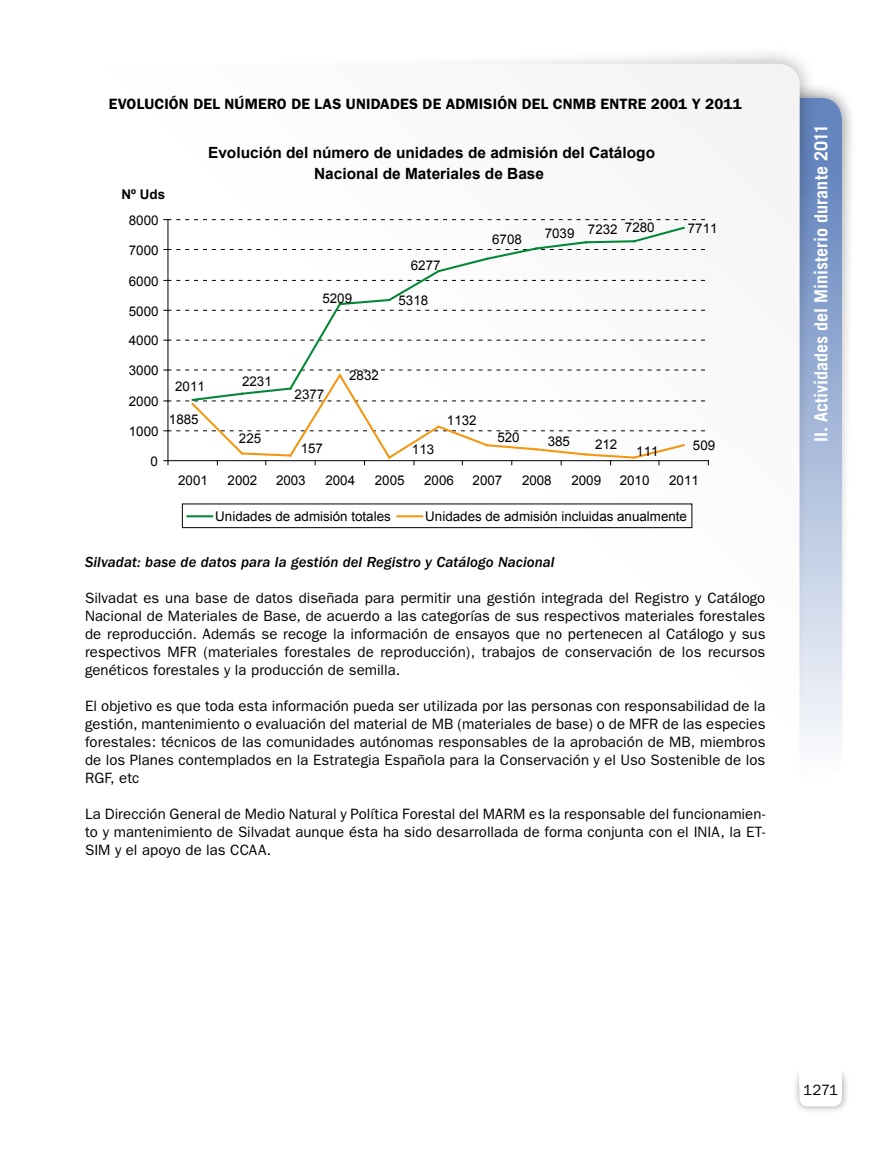
<style>
.page{position:relative;width:893px;height:1149px;background:#fff}
.page>*{position:absolute;margin:0;border:0;box-sizing:border-box;transform-origin:0 0}
.t1{font:700 18px "Trade Gothic";color:#fff}
.t2{font:700 15.45px/20.5px "Arial";color:#000;text-align:center}
.Texto_general{font:15px/18px "Franklin Gothic";letter-spacing:.005em;color:#000;text-align:justify}
.Titulo_tabla{font:600 15px "Franklin Gothic";letter-spacing:.01em;color:#000}
.Titulo_07{font:italic 500 15px "Franklin Gothic";letter-spacing:.005em;color:#000}
.t3{font:13.35px "Arial";color:#000}
.t4{font:700 13.35px "Arial";color:#000}
</style>
<div class="page">
<div style="left:742px;top:82px;width:115px;height:691px;background:#000;opacity:.6"></div>
<div style="left:757px;top:98px;width:85px;height:680px;background:linear-gradient(to bottom,#5579b8,#fbfcfd);border-radius:21px"></div>
<div style="left:150px;top:45px;width:669px;height:923px;background:#000;opacity:.4"></div>
<div style="left:85px;top:64px;width:714px;height:969px;background:#fff;border-radius:21px"></div>
<div style="left:791px;top:1064px;width:59px;height:49px;background:#000;opacity:.4"></div>
<div style="left:799px;top:1071px;width:43px;height:35px;background:#fff;border-radius:9px"></div>
<div style="left:799px;top:1063px;width:43px;height:21px;background:#fff"></div>
<svg style="left:164px;top:219px;width:545px;height:245px"></svg>
<hr style="left:187px;top:515px;width:25px;height:2px;background:#008836">
<hr style="left:397px;top:515px;width:25px;height:2px;background:#f6950f">
<p class="Titulo_tabla" style="left:109px;top:95px;width:634px">EVOLUCIÓN DEL NÚMERO DE LAS UNIDADES DE ADMISIÓN DEL CNMB ENTRE 2001 Y 2011</p>
<p class="t2" style="left:208px;top:143px;width:448px">Evolución del número de unidades de admisión del Catálogo<br>Nacional de Materiales de Base</p>
<p class="t4" style="left:122px;top:186px;width:45px">Nº Uds</p>
<p class="t3" style="left:129px;top:211px;width:31px">8000</p>
<p class="t3" style="left:129px;top:241px;width:31px">7000</p>
<p class="t3" style="left:129px;top:272px;width:31px">6000</p>
<p class="t3" style="left:129px;top:302px;width:31px">5000</p>
<p class="t3" style="left:129px;top:332px;width:31px">4000</p>
<p class="t3" style="left:129px;top:362px;width:31px">3000</p>
<p class="t3" style="left:129px;top:392px;width:31px">2000</p>
<p class="t3" style="left:129px;top:422px;width:31px">1000</p>
<p class="t3" style="left:150px;top:452px;width:9px">0</p>
<p class="t3" style="left:175px;top:377px;width:31px">2011</p>
<p class="t3" style="left:169px;top:410px;width:31px">1885</p>
<p class="t3" style="left:322px;top:289px;width:31px">5209</p>
<p class="t3" style="left:411px;top:257px;width:31px">6277</p>
<p class="t3" style="left:399px;top:292px;width:31px">5318</p>
<p class="t3" style="left:492px;top:231px;width:31px">6708</p>
<p class="t3" style="left:545px;top:220px;width:112px">7039 7232 7280</p>
<p class="t3" style="left:242px;top:372px;width:31px">2231</p>
<p class="t3" style="left:239px;top:429px;width:24px">225</p>
<p class="t3" style="left:295px;top:385px;width:31px">2377</p>
<p class="t3" style="left:349px;top:367px;width:31px">2832</p>
<p class="t3" style="left:301px;top:439px;width:24px">157</p>
<p class="t3" style="left:412px;top:440px;width:24px">113</p>
<p class="t3" style="left:447px;top:411px;width:31px">1132</p>
<p class="t3" style="left:497px;top:428px;width:24px">520</p>
<p class="t3" style="left:548px;top:433px;width:24px">385</p>
<p class="t3" style="left:595px;top:436px;width:24px">212</p>
<p class="t3" style="left:636px;top:442px;width:24px">111</p>
<p class="t3" style="left:688px;top:219px;width:31px">7711</p>
<p class="t3" style="left:693px;top:437px;width:24px">509</p>
<p class="t3" style="left:178px;top:472px;width:31px">2001</p>
<p class="t3" style="left:228px;top:472px;width:31px">2002</p>
<p class="t3" style="left:276px;top:472px;width:31px">2003</p>
<p class="t3" style="left:325px;top:472px;width:31px">2004</p>
<p class="t3" style="left:375px;top:472px;width:31px">2005</p>
<p class="t3" style="left:424px;top:472px;width:31px">2006</p>
<p class="t3" style="left:473px;top:472px;width:31px">2007</p>
<p class="t3" style="left:522px;top:472px;width:31px">2008</p>
<p class="t3" style="left:571px;top:472px;width:31px">2009</p>
<p class="t3" style="left:620px;top:472px;width:31px">2010</p>
<p class="t3" style="left:669px;top:472px;width:31px">2011</p>
<p class="t3" style="left:215px;top:507px;width:177px">Unidades de admisión totales</p>
<p class="t3" style="left:425px;top:507px;width:263px">Unidades de admisión incluidas anualmente</p>
<p class="Titulo_07" style="left:85px;top:553px;width:471px">Silvadat: base de datos para la gestión del Registro y Catálogo Nacional</p>
<p class="Texto_general" style="left:85px;top:589px;width:682px">Silvadat es una base de datos diseñada para permitir una gestión integrada del Registro y Catálogo Nacional de Materiales de Base, de acuerdo a las categorías de sus respectivos materiales forestales de reproducción. Además se recoge la información de ensayos que no pertenecen al Catálogo y sus respectivos MFR (materiales forestales de reproducción), trabajos de conservación de los recursos genéticos forestales y la producción de semilla.</p>
<p class="Texto_general" style="left:85px;top:697px;width:682px">El objetivo es que toda esta información pueda ser utilizada por las personas con responsabilidad de la gestión, mantenimiento o evaluación del material de MB (materiales de base) o de MFR de las especies forestales: técnicos de las comunidades autónomas responsables de la aprobación de MB, miembros de los Planes contemplados en la Estrategia Española para la Conservación y el Uso Sostenible de los RGF, etc</p>
<p class="Texto_general" style="left:85px;top:805px;width:682px">La Dirección General de Medio Natural y Política Forestal del MARM es la responsable del funcionamien&shy;to y mantenimiento de Silvadat aunque ésta ha sido desarrollada de forma conjunta con el INIA, la ET-SIM y el apoyo de las CCAA.</p>
<p class="t1" style="left:810px;top:442px;width:320px;rotate:-90deg">II. Actividades del Ministerio durante 2011</p>
<p class="Texto_general" style="left:803px;top:1080px;width:36px">1271</p>
</div>
